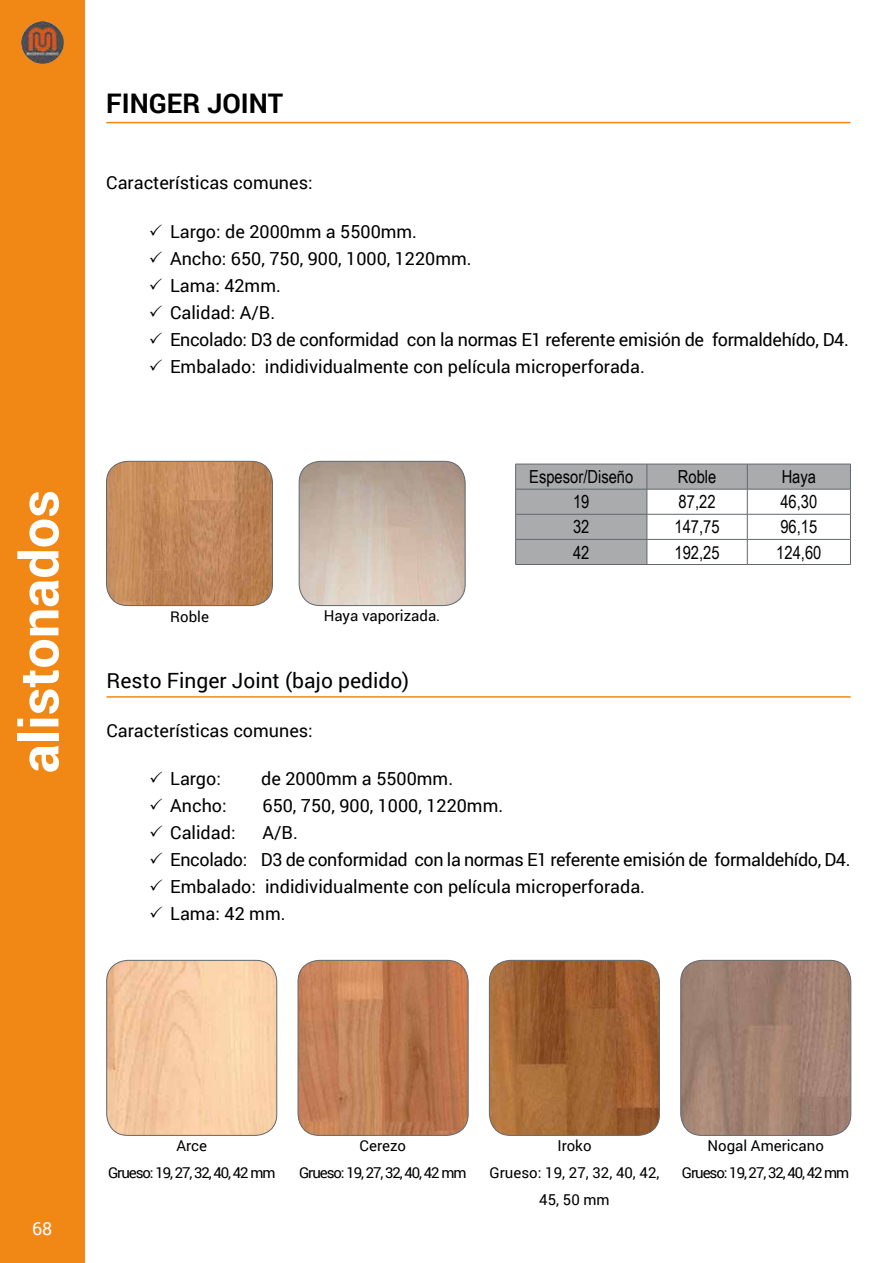
<style>
.page{position:relative;width:893px;height:1263px;background:#fff}
.page>*{position:absolute;margin:0;border:0;box-sizing:border-box;transform-origin:0 0}
.t1{font:700 54px "Roboto";color:#fff}
.titulo_sección{font:700 27px "Roboto";color:#000}
.titulo_subapartados{font:21px "Roboto";color:#000}
.parrafos_normales{font:18px "Roboto";color:#000}
.parrafos_normales-2{font:18px "Roboto";letter-spacing:-.02em;color:#000}
.interiores-tabla{font:18px "Arial Narrow";color:#000}
.t2{font:18px "Roboto";color:#fff}
.bajotablas{font:15px/27px "Roboto";color:#000;text-align:center}
.bajotablas-2{font:15px "Roboto";letter-spacing:-.07em;color:#000}
</style>
<div class="page">
<img style="left:106px;top:461px;width:166px;height:145px">
<div style="left:106px;top:461px;width:167px;height:145px;border:1px solid #61686c;border-radius:21px"></div>
<img style="left:299px;top:461px;width:166px;height:145px">
<div style="left:299px;top:461px;width:166px;height:145px;border:1px solid #61686c;border-radius:21px"></div>
<img style="left:107px;top:960px;width:170px;height:175px">
<div style="left:106px;top:960px;width:171px;height:175px;border:1px solid #61686c;border-radius:21px"></div>
<img style="left:298px;top:960px;width:170px;height:175px">
<div style="left:298px;top:960px;width:170px;height:175px;border:1px solid #61686c;border-radius:21px"></div>
<img style="left:489px;top:960px;width:170px;height:175px">
<div style="left:489px;top:960px;width:171px;height:175px;border:1px solid #61686c;border-radius:21px"></div>
<img style="left:681px;top:960px;width:170px;height:175px">
<div style="left:681px;top:960px;width:170px;height:175px;border:1px solid #61686c;border-radius:21px"></div>
<div style="left:0;top:0;width:85px;height:1263px;background:#f18815"></div>
<img style="left:21px;top:21px;width:43px;height:43px;border-radius:21px">
<hr style="left:106px;top:122px;width:744px;height:1px;background:#f18815">
<hr style="left:106px;top:696px;width:745px;height:2px;background:#f18815">
<hr style="left:515px;top:564px;width:132px;height:1px;background:#61686c">
<hr style="left:647px;top:564px;width:100px;height:1px;background:#61686c">
<hr style="left:747px;top:564px;width:104px;height:1px;background:#61686c">
<svg style="left:515px;top:464px;width:336px;height:100px"></svg>
<h1 class="t1" style="left:1px;top:773px;width:285px;rotate:-90deg">alistonados</h1>
<p class="titulo_sección" style="left:106px;top:85px;width:179px">FINGER JOINT</p>
<p class="parrafos_normales" style="left:106px;top:170px;width:208px">Características comunes:</p>
<p class="parrafos_normales" style="left:149px;top:219px;width:270px">✓ Largo: de 2000mm a 5500mm.</p>
<p class="parrafos_normales" style="left:149px;top:246px;width:324px">✓ Ancho: 650, 750, 900, 1000, 1220mm.</p>
<p class="parrafos_normales" style="left:149px;top:273px;width:134px">✓ Lama: 42mm.</p>
<p class="parrafos_normales" style="left:149px;top:300px;width:128px">✓ Calidad: A/B.</p>
<p class="parrafos_normales-2" style="left:149px;top:327px;width:701px">✓ Encolado: D3 de conformidad con la normas E1 referente emisión de formaldehído, D4.</p>
<p class="parrafos_normales" style="left:149px;top:354px;width:498px">✓ Embalado: indidividualmente con película microperforada.</p>
<p class="bajotablas" style="left:170px;top:602px;width:40px">Roble</p>
<p class="bajotablas" style="left:324px;top:602px;width:118px">Haya vaporizada.</p>
<p class="interiores-tabla" style="left:529px;top:464px;width:106px">Espesor/Diseño</p>
<p class="interiores-tabla" style="left:678px;top:464px;width:40px">Roble</p>
<p class="interiores-tabla" style="left:782px;top:464px;width:36px">Haya</p>
<p class="interiores-tabla" style="left:573px;top:489px;width:18px">19</p>
<p class="interiores-tabla" style="left:679px;top:489px;width:38px">87,22</p>
<p class="interiores-tabla" style="left:780px;top:489px;width:38px">46,30</p>
<p class="interiores-tabla" style="left:573px;top:514px;width:18px">32</p>
<p class="interiores-tabla" style="left:674px;top:514px;width:47px">147,75</p>
<p class="interiores-tabla" style="left:780px;top:514px;width:38px">96,15</p>
<p class="interiores-tabla" style="left:573px;top:539px;width:18px">42</p>
<p class="interiores-tabla" style="left:674px;top:539px;width:47px">192,25</p>
<p class="interiores-tabla" style="left:776px;top:539px;width:47px">124,60</p>
<p class="titulo_subapartados" style="left:106px;top:665px;width:304px">Resto Finger Joint (bajo pedido)</p>
<p class="parrafos_normales" style="left:106px;top:717px;width:208px">Características comunes:</p>
<p class="parrafos_normales" style="left:149px;top:766px;width:73px">✓ Largo:</p>
<p class="parrafos_normales" style="left:261px;top:766px;width:193px">de 2000mm a 5500mm.</p>
<p class="parrafos_normales" style="left:149px;top:793px;width:79px">✓ Ancho:</p>
<p class="parrafos_normales" style="left:263px;top:793px;width:242px">650, 750, 900, 1000, 1220mm.</p>
<p class="parrafos_normales" style="left:149px;top:820px;width:88px">✓ Calidad:</p>
<p class="parrafos_normales" style="left:262px;top:820px;width:37px">A/B.</p>
<p class="parrafos_normales-2" style="left:149px;top:847px;width:703px">✓ Encolado: D3 de conformidad con la normas E1 referente emisión de formaldehído, D4.</p>
<p class="parrafos_normales" style="left:149px;top:874px;width:498px">✓ Embalado: indidividualmente con película microperforada.</p>
<p class="parrafos_normales" style="left:149px;top:901px;width:138px">✓ Lama: 42 mm.</p>
<p class="t2" style="left:32px;top:1216px;width:22px">68</p>
<p class="bajotablas" style="left:177px;top:1132px;width:32px">Arce</p>
<p class="bajotablas-2" style="left:108px;top:1162px;width:169px">Grueso: 19, 27, 32, 40, 42 mm</p>
<p class="bajotablas" style="left:360px;top:1132px;width:48px">Cerezo</p>
<p class="bajotablas-2" style="left:299px;top:1162px;width:169px">Grueso: 19, 27, 32, 40, 42 mm</p>
<p class="bajotablas" style="left:557px;top:1132px;width:35px">Iroko</p>
<p class="bajotablas" style="left:490px;top:1159px;width:171px">Grueso: 19, 27, 32, 40, 42,<br>45, 50 mm</p>
<p class="bajotablas" style="left:707px;top:1132px;width:118px">Nogal Americano</p>
<p class="bajotablas-2" style="left:682px;top:1162px;width:169px">Grueso: 19, 27, 32, 40, 42 mm</p>
</div>
